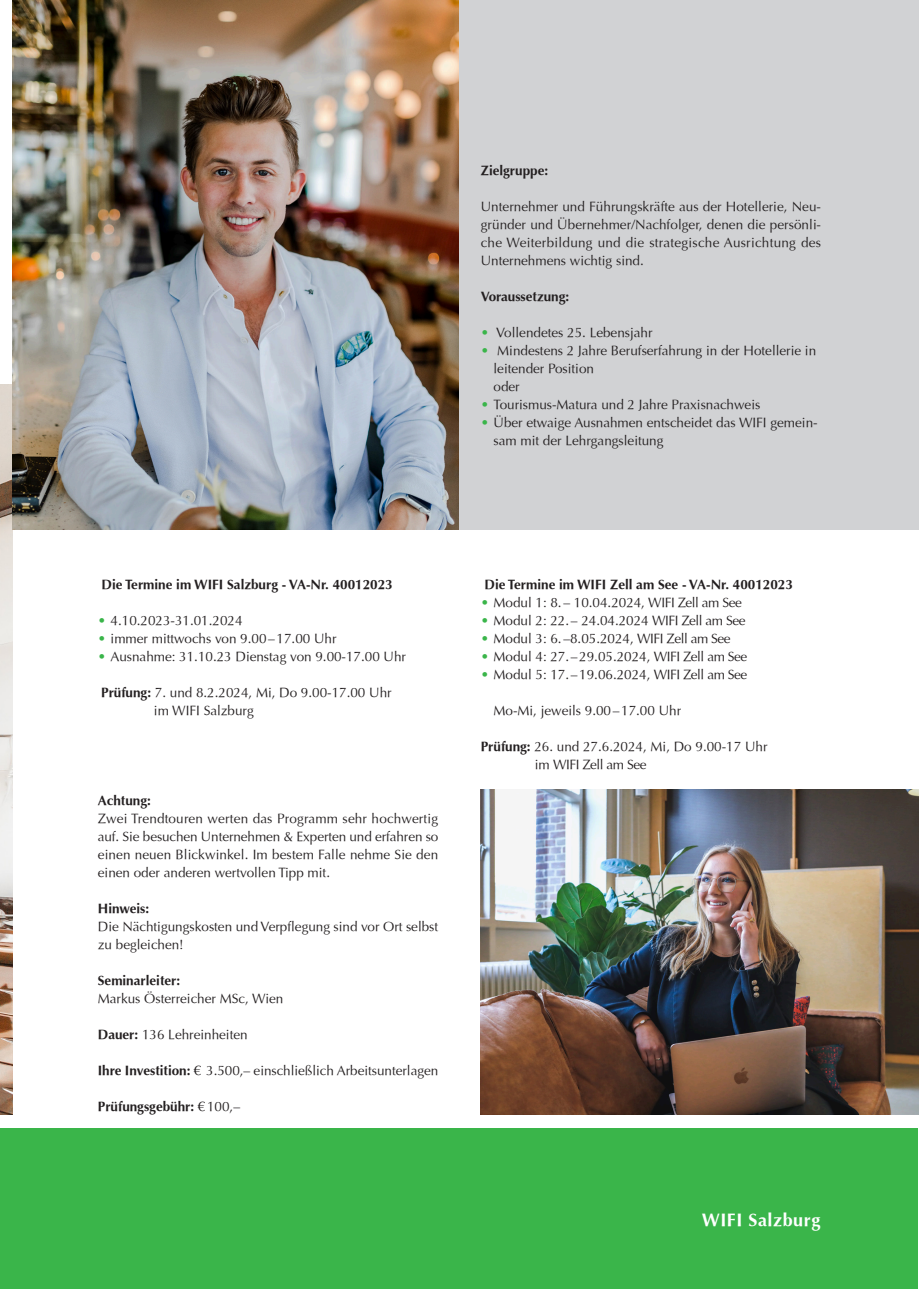
<style>
.page{position:relative;width:919px;height:1289px;background:#fff}
.page>*{position:absolute;margin:0;border:0;box-sizing:border-box;transform-origin:0 0}
.t1{font:700 18px "Optima";letter-spacing:.03em;color:#fff}
._6_copy_8pt{font:13.5px/18px "Optima";color:#231f20}
._6_copy_8pt-2{font:700 13.5px "Optima";color:#231f20}
._6_copy_8pt-3{font:13.5px "Optima";letter-spacing:-.03em;color:#231f20}
.s1{color:#3ab54a}
.s2{font-weight:700}
.s3{font-weight:400}
</style>
<div class="page">
<div style="left:451px;top:0;width:467px;height:529px;background:#d1d2d4"></div>
<img style="left:0;top:385px;width:13px;height:729px">
<div style="left:0;top:1128px;width:917px;height:160px;background:#3ab54a"></div>
<img style="left:13px;top:0;width:445px;height:529px">
<img style="left:480px;top:789px;width:438px;height:325px">
<p class="_6_copy_8pt-2" style="left:480px;top:162px;width:69px">Zielgruppe:</p>
<p class="_6_copy_8pt" style="left:480px;top:197px;width:342px;text-align:justify">Unternehmer und Führungskräfte aus der Hotellerie, Neu&shy;gründer und Übernehmer/Nachfolger, denen die persönli&shy;che Weiterbildung und die strategische Ausrichtung des Unternehmens wichtig sind.</p>
<p class="_6_copy_8pt-2" style="left:480px;top:288px;width:90px">Voraussetzung:</p>
<p class="_6_copy_8pt" style="left:480px;top:323px;width:173px"><span class="s1">•</span> Vollendetes 25. Lebensjahr</p>
<p class="_6_copy_8pt" style="left:493px;top:341px;width:324px;text-indent:-13px"><span class="s1">•</span> Mindestens 2 Jahre Berufserfahrung in der Hotellerie in leitender Position<br>oder</p>
<p class="_6_copy_8pt" style="left:480px;top:395px;width:281px"><span class="s1">•</span> Tourismus-Matura und 2 Jahre Praxisnachweis</p>
<p class="_6_copy_8pt" style="left:493px;top:413px;width:325px;text-indent:-13px"><span class="s1">•</span> Über etwaige Ausnahmen entscheidet das WIFI gemein&shy;sam mit der Lehrgangsleitung</p>
<p class="_6_copy_8pt-2" style="left:102px;top:576px;width:293px">Die Termine im WIFI Salzburg - VA-Nr. 40012023</p>
<p class="_6_copy_8pt" style="left:98px;top:611px;width:146px"><span class="s1">•</span> 4.10.2023-31.01.2024</p>
<p class="_6_copy_8pt" style="left:98px;top:629px;width:240px"><span class="s1">•</span> immer mittwochs von 9.00–17.00 Uhr</p>
<p class="_6_copy_8pt" style="left:98px;top:647px;width:310px"><span class="s1">•</span> Ausnahme: 31.10.23 Dienstag von 9.00-17.00 Uhr</p>
<p class="_6_copy_8pt" style="left:101px;top:683px;width:292px"><span class="s2">Prüfung:</span> 7. und 8.2.2024, Mi, Do 9.00-17.00 Uhr</p>
<p class="_6_copy_8pt" style="left:154px;top:701px;width:101px">im WIFI Salzburg</p>
<p class="_6_copy_8pt-2" style="left:98px;top:792px;width:55px">Achtung:</p>
<p class="_6_copy_8pt" style="left:98px;top:809px;width:342px;text-align:justify">Zwei Trendtouren werten das Programm sehr hochwertig auf. Sie besuchen Unternehmen &amp; Experten und erfahren so einen neuen Blickwinkel. Im bestem Falle nehme Sie den einen oder anderen wertvollen Tipp mit.</p>
<p class="_6_copy_8pt-2" style="left:98px;top:900px;width:53px">Hinweis:</p>
<p class="_6_copy_8pt" style="left:98px;top:917px;width:342px">Die Nächtigungskosten und Verpflegung sind vor Ort selbst zu begleichen!</p>
<p class="_6_copy_8pt-2" style="left:98px;top:972px;width:84px">Seminarleiter:</p>
<p class="_6_copy_8pt" style="left:98px;top:989px;width:187px">Markus Österreicher MSc, Wien</p>
<p class="_6_copy_8pt" style="left:98px;top:1025px;width:151px"><span class="s2">Dauer:</span> 136 Lehreinheiten</p>
<p class="_6_copy_8pt" style="left:98px;top:1061px;width:342px"><span class="s2">Ihre Investition:</span> € 3.500,– einschließlich Arbeitsunterlagen</p>
<p class="_6_copy_8pt-2" style="left:98px;top:1098px;width:144px">Prüfungsgebühr: <span class="s3">€100,–</span></p>
<p class="_6_copy_8pt-2" style="left:484px;top:576px;width:310px">Die Termine im WIFI Zell am See - VA-Nr. 40012023</p>
<p class="_6_copy_8pt" style="left:480px;top:593px;width:262px"><span class="s1">•</span> Modul 1: 8.– 10.04.2024, WIFI Zell am See</p>
<p class="_6_copy_8pt" style="left:480px;top:611px;width:266px"><span class="s1">•</span> Modul 2: 22.– 24.04.2024 WIFI Zell am See</p>
<p class="_6_copy_8pt-3" style="left:480px;top:630px;width:251px"><span class="s1">•</span> Modul 3: 6.–8.05.2024, WIFI Zell am See</p>
<p class="_6_copy_8pt" style="left:480px;top:647px;width:268px"><span class="s1">•</span> Modul 4: 27.–29.05.2024, WIFI Zell am See</p>
<p class="_6_copy_8pt" style="left:480px;top:665px;width:268px"><span class="s1">•</span> Modul 5: 17.–19.06.2024, WIFI Zell am See</p>
<p class="_6_copy_8pt" style="left:493px;top:701px;width:189px">Mo-Mi, jeweils 9.00–17.00 Uhr</p>
<p class="_6_copy_8pt" style="left:480px;top:737px;width:288px"><span class="s2">Prüfung:</span> 26. und 27.6.2024, Mi, Do 9.00-17 Uhr</p>
<p class="_6_copy_8pt-3" style="left:534px;top:756px;width:113px">im WIFI Zell am See</p>
<p class="t1" style="left:701px;top:1208px;width:120px">WIFI Salzburg</p>
</div>
